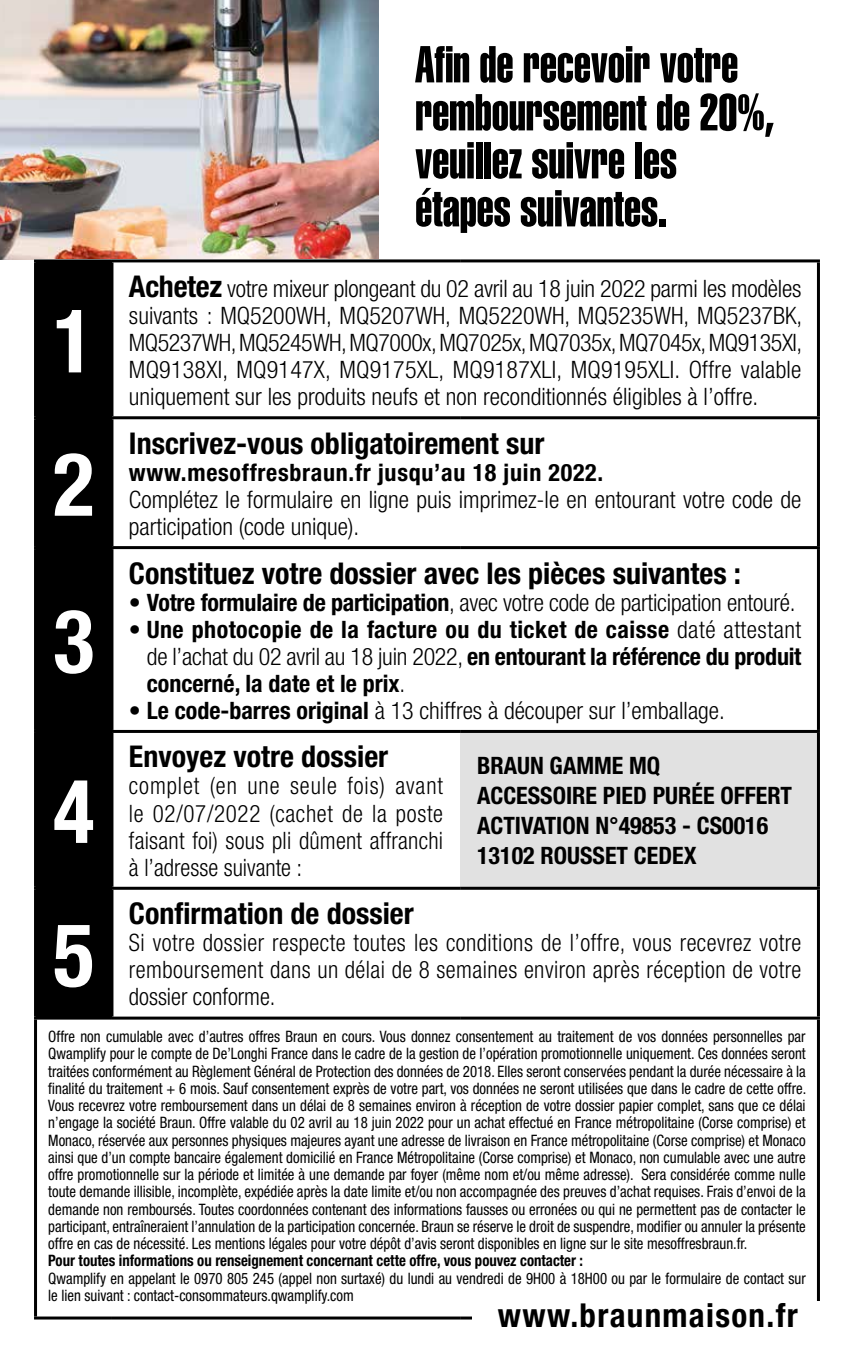
<style>
.page{position:relative;width:851px;height:1361px;background:#fff}
.page>*{position:absolute;margin:0;border:0;box-sizing:border-box;transform-origin:0 0}
.t1{font:700 condensed 88.2px "Helvetica Neue";color:#fff}
.t2{font:51px/48px "Helvetica Extra Compressed";color:#000}
.t3{font:700 condensed 33px "Helvetica Neue";letter-spacing:.04em;color:#000}
.t4{font:700 condensed 30px "Helvetica Neue";color:#000}
.t5{font:300 condensed 24px/27px "Helvetica Neue";color:#000;text-align:justify}
.t6{font:300 condensed 24px/27px "Helvetica Neue";color:#000;text-align:justify;scale:.96 1}
.t7{font:700 condensed 24px/30px "Helvetica Neue";color:#000;text-align:justify}
.t8{font:700 condensed 24px "Helvetica Neue";letter-spacing:.03em;color:#000}
.t9{font:condensed 15.6px/17.1px "Helvetica Neue LT Pro";color:#000;text-align:justify;scale:.94 1}
.t10{font:700 condensed 15.6px "Helvetica Neue LT Pro";color:#000;scale:.94 1}
.s1{font-weight:700;font-size:30px}
.s2{font-weight:700}
.s3{font-weight:300}
</style>
<div class="page">
<img style="left:0;top:0;width:378px;height:259px">
<div style="left:37px;top:262px;width:73px;height:754px;background:#000"></div>
<div style="left:460px;top:731px;width:358px;height:157px;background:#e1e1e1"></div>
<hr style="left:34px;top:259px;width:78px;height:3px;background:#000">
<hr style="left:34px;top:262px;width:3px;height:154px;background:#000">
<hr style="left:112px;top:259px;width:348px;height:3px;background:#000">
<hr style="left:110px;top:262px;width:3px;height:154px;background:#000">
<hr style="left:460px;top:259px;width:359px;height:3px;background:#000">
<hr style="left:816px;top:262px;width:3px;height:154px;background:#000">
<hr style="left:34px;top:416px;width:78px;height:3px;background:#000">
<hr style="left:34px;top:419px;width:3px;height:127px;background:#000">
<hr style="left:112px;top:416px;width:348px;height:3px;background:#000">
<hr style="left:110px;top:419px;width:3px;height:127px;background:#000">
<hr style="left:460px;top:416px;width:359px;height:3px;background:#000">
<hr style="left:816px;top:419px;width:3px;height:127px;background:#000">
<hr style="left:34px;top:546px;width:78px;height:3px;background:#000">
<hr style="left:34px;top:549px;width:3px;height:181px;background:#000">
<hr style="left:112px;top:546px;width:348px;height:3px;background:#000">
<hr style="left:110px;top:549px;width:3px;height:181px;background:#000">
<hr style="left:460px;top:546px;width:359px;height:3px;background:#000">
<hr style="left:816px;top:549px;width:3px;height:181px;background:#000">
<hr style="left:34px;top:730px;width:78px;height:3px;background:#000">
<hr style="left:34px;top:733px;width:3px;height:154px;background:#000">
<hr style="left:112px;top:730px;width:348px;height:3px;background:#000">
<hr style="left:110px;top:733px;width:3px;height:154px;background:#000">
<hr style="left:460px;top:730px;width:359px;height:3px;background:#000">
<hr style="left:816px;top:733px;width:3px;height:154px;background:#000">
<hr style="left:34px;top:887px;width:78px;height:3px;background:#000">
<hr style="left:34px;top:890px;width:3px;height:126px;background:#000">
<hr style="left:112px;top:887px;width:348px;height:3px;background:#000">
<hr style="left:110px;top:890px;width:3px;height:126px;background:#000">
<hr style="left:460px;top:887px;width:359px;height:3px;background:#000">
<hr style="left:816px;top:890px;width:3px;height:126px;background:#000">
<hr style="left:34px;top:1016px;width:78px;height:3px;background:#000">
<hr style="left:112px;top:1016px;width:348px;height:3px;background:#000">
<hr style="left:460px;top:1016px;width:359px;height:3px;background:#000">
<hr style="left:34px;top:1019px;width:3px;height:297px;background:#000">
<hr style="left:816px;top:1019px;width:3px;height:297px;background:#000">
<hr style="left:34px;top:1316px;width:78px;height:3px;background:#000">
<hr style="left:112px;top:1316px;width:348px;height:3px;background:#000">
<hr style="left:460px;top:1316px;width:359px;height:3px;background:#000">
<div style="left:472px;top:1301px;width:351px;height:35px;background:#fff"></div>
<h1 class="t1" style="left:53px;top:288px;width:43px">1</h1>
<h1 class="t1" style="left:53px;top:431px;width:43px">2</h1>
<h1 class="t1" style="left:53px;top:588px;width:43px">3</h1>
<h1 class="t1" style="left:53px;top:758px;width:43px">4</h1>
<h2 class="t2" style="left:415px;top:40px;width:360px">Afin de recevoir votre remboursement de 20%, veuillez suivre les étapes suivantes.</h2>
<p class="t5" style="left:129px;top:275px;width:674px"><span class="s1">Achetez</span> votre mixeur plongeant du 02 avril au 18 juin 2022 parmi les modèles suivants : MQ5200WH, MQ5207WH, MQ5220WH, MQ5235WH, MQ5237BK, MQ5237WH, MQ5245WH, MQ7000x, MQ7025x, MQ7035x, MQ7045x, MQ9135XI, MQ9138XI, MQ9147X, MQ9175XL, MQ9187XLI, MQ9195XLI. Offre valable uniquement sur les produits neufs et non reconditionnés éligibles à l’offre.</p>
<h3 class="t4" style="left:129px;top:425px;width:417px">Inscrivez-vous obligatoirement sur</h3>
<h3 class="t8" style="left:129px;top:458px;width:476px">www.mesoffresbraun.fr jusqu’au 18 juin 2022.</h3>
<h3 class="t5" style="left:129px;top:486px;width:673px">Complétez le formulaire en ligne puis imprimez-le en entourant votre code de participation (code unique).</h3>
<h3 class="t4" style="left:129px;top:555px;width:613px">Constituez votre dossier avec les pièces suivantes :</h3>
<h3 class="t5" style="left:129px;top:588px;width:668px">• <span class="s2">Votre formulaire de participation</span>, avec votre code de participation entouré.</h3>
<h3 class="t7" style="left:147px;top:615px;width:656px;line-height:27px;text-indent:-18px"><span class="s3">•</span> Une photocopie de la facture ou du ticket de caisse <span class="s3">daté attestant de l’achat du 02 avril au 18 juin 2022,</span> en entourant la référence du produit concerné, la date et le prix<span class="s3">.</span></h3>
<h3 class="t5" style="left:129px;top:696px;width:597px">• <span class="s2">Le code-barres original</span> à 13 chiffres à découper sur l’emballage.</h3>
<h3 class="t4" style="left:129px;top:738px;width:261px">Envoyez votre dossier</h3>
<h3 class="t6" style="left:129px;top:772px;width:328px">complet (en une seule fois) avant le 02/07/2022 (cachet de la poste faisant foi) sous pli dûment affranchi à l’adresse suivante :</h3>
<h3 class="t7" style="left:477px;top:750px;width:316px;text-align:left">BRAUN GAMME MQ<br>ACCESSOIRE PIED PURÉE OFFERT<br>ACTIVATION N°49853 - CS0016<br>13102 ROUSSET CEDEX</h3>
<h3 class="t4" style="left:129px;top:895px;width:286px">Confirmation de dossier</h3>
<h3 class="t6" style="left:129px;top:929px;width:702px">Si votre dossier respecte toutes les conditions de l’offre, vous recevrez votre remboursement dans un délai de 8 semaines environ après réception de votre dossier conforme.</h3>
<p class="t9" style="left:48px;top:1028px;width:807px">Offre non cumulable avec d’autres offres Braun en cours. Vous donnez consentement au traitement de vos données personnelles par Qwamplify pour le compte de De’Longhi France dans le cadre de la gestion de l’opération promotionnelle uniquement. Ces données seront traitées conformément au Règlement Général de Protection des données de 2018. Elles seront conservées pendant la durée nécessaire à la finalité du traitement + 6 mois. Sauf consentement exprès de votre part, vos données ne seront utilisées que dans le cadre de cette offre.<br>Vous recevrez votre remboursement dans un délai de 8 semaines environ à réception de votre dossier papier complet, sans que ce délai n’engage la société Braun. Offre valable du 02 avril au 18 juin 2022 pour un achat effectué en France métropolitaine (Corse comprise) et Monaco, réservée aux personnes physiques majeures ayant une adresse de livraison en France métropolitaine (Corse comprise) et Monaco ainsi que d’un compte bancaire également domicilié en France Métropolitaine (Corse comprise) et Monaco, non cumulable avec une autre offre promotionnelle sur la période et limitée à une demande par foyer (même nom et/ou même adresse). Sera considérée comme nulle toute demande illisible, incomplète, expédiée après la date limite et/ou non accompagnée des preuves d’achat requises. Frais d’envoi de la demande non remboursés. Toutes coordonnées contenant des informations fausses ou erronées ou qui ne permettent pas de contacter le participant, entraîneraient l’annulation de la participation concernée. Braun se réserve le droit de suspendre, modifier ou annuler la présente offre en cas de nécessité. Les mentions légales pour votre dépôt d’avis seront disponibles en ligne sur le site mesoffresbraun.fr.</p>
<p class="t10" style="left:48px;top:1251px;width:570px">Pour toutes informations ou renseignement concernant cette offre, vous pouvez contacter :</p>
<p class="t9" style="left:48px;top:1269px;width:807px">Qwamplify en appelant le 0970 805 245 (appel non surtaxé) du lundi au vendredi de 9H00 à 18H00 ou par le formulaire de contact sur le lien suivant : contact-consommateurs.qwamplify.com</p>
<h3 class="t3" style="left:498px;top:1295px;width:301px">www.braunmaison.fr</h3>
<h1 class="t1" style="left:53px;top:901px;width:43px">5</h1>
</div>
